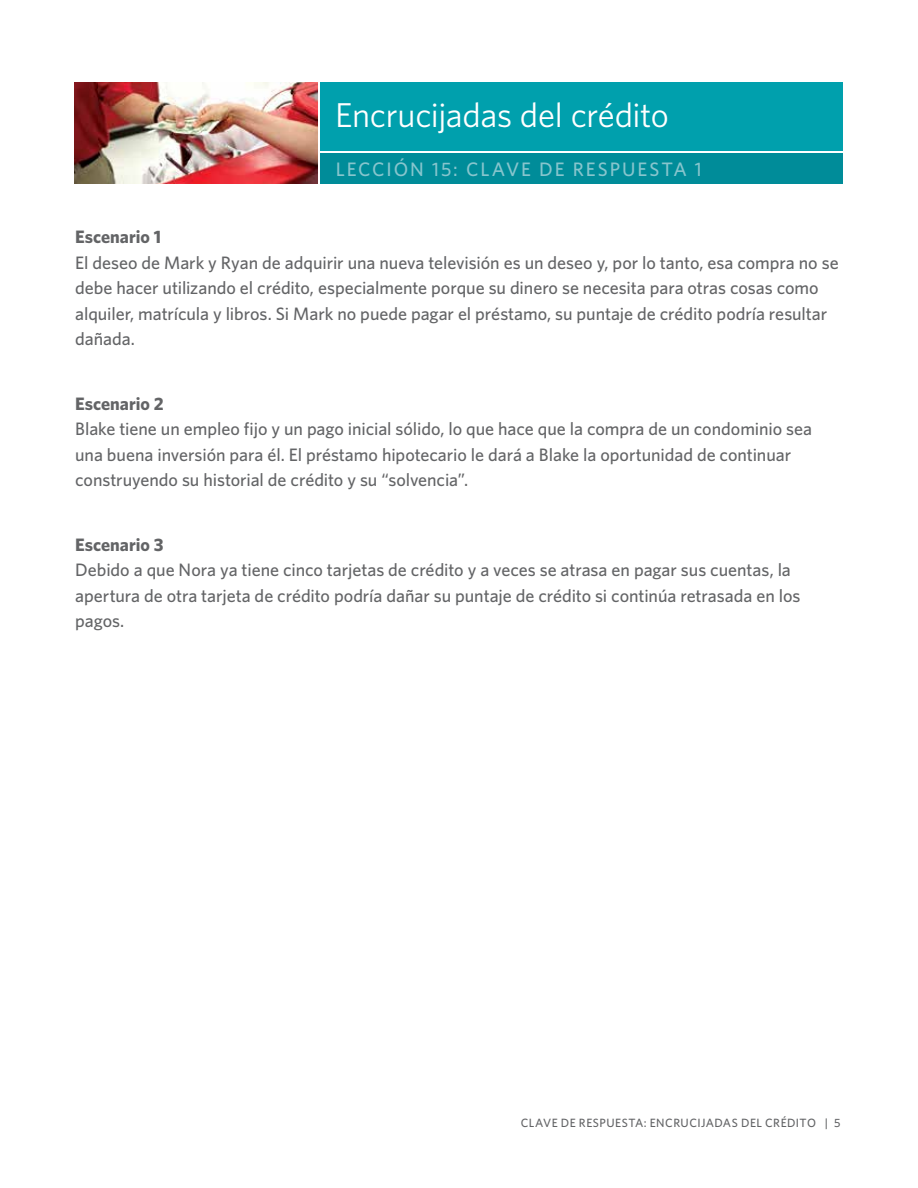
<style>
.page{position:relative;width:918px;height:1188px;background:#fff}
.page>*{position:absolute;margin:0;border:0;box-sizing:border-box;transform-origin:0 0}
.t1{font:34.5px "Whitney";letter-spacing:-.01em;color:#fff}
.t2{font:500 19.5px "Whitney";letter-spacing:.1em;color:#87c5cd}
.t3{font:500 18px/25.5px "Whitney";letter-spacing:-.005em;color:#636466}
.t4{font:700 18px "Whitney";color:#636466}
.t5{font:500 12px "Whitney";letter-spacing:.035em;color:#636466}
</style>
<div class="page">
<img style="left:74px;top:82px;width:243px;height:102px">
<div style="left:320px;top:82px;width:523px;height:69px;background:#00a0ad"></div>
<div style="left:320px;top:153px;width:523px;height:30px;background:#008c99"></div>
<h1 class="t1" style="left:335px;top:92px;width:335px">Encrucijadas del crédito</h1>
<p class="t2" style="left:336px;top:156px;width:368px">LECCIÓN 15: CLAVE DE RESPUESTA 1</p>
<p class="t4" style="left:75px;top:225px;width:87px">Escenario 1</p>
<p class="t3" style="left:75px;top:249px;width:765px">El deseo de Mark y Ryan de adquirir una nueva televisión es un deseo y, por lo tanto, esa compra no se debe hacer utilizando el crédito, especialmente porque su dinero se necesita para otras cosas como alquiler, matrícula y libros. Si Mark no puede pagar el préstamo, su puntaje de crédito podría resultar dañada.</p>
<p class="t4" style="left:75px;top:391px;width:90px">Escenario 2</p>
<p class="t3" style="left:75px;top:416px;width:739px">Blake tiene un empleo fijo y un pago inicial sólido, lo que hace que la compra de un condominio sea una buena inversión para él. El préstamo hipotecario le dará a Blake la oportunidad de continuar construyendo su historial de crédito y su “solvencia”.</p>
<p class="t4" style="left:75px;top:532px;width:90px">Escenario 3</p>
<p class="t3" style="left:75px;top:557px;width:727px">Debido a que Nora ya tiene cinco tarjetas de crédito y a veces se atrasa en pagar sus cuentas, la apertura de otra tarjeta de crédito podría dañar su puntaje de crédito si continúa retrasada en los pagos.</p>
<p class="t5" style="left:521px;top:1115px;width:321px">CLAVE DE RESPUESTA: ENCRUCIJADAS DEL CRÉDITO | 5</p>
</div>
